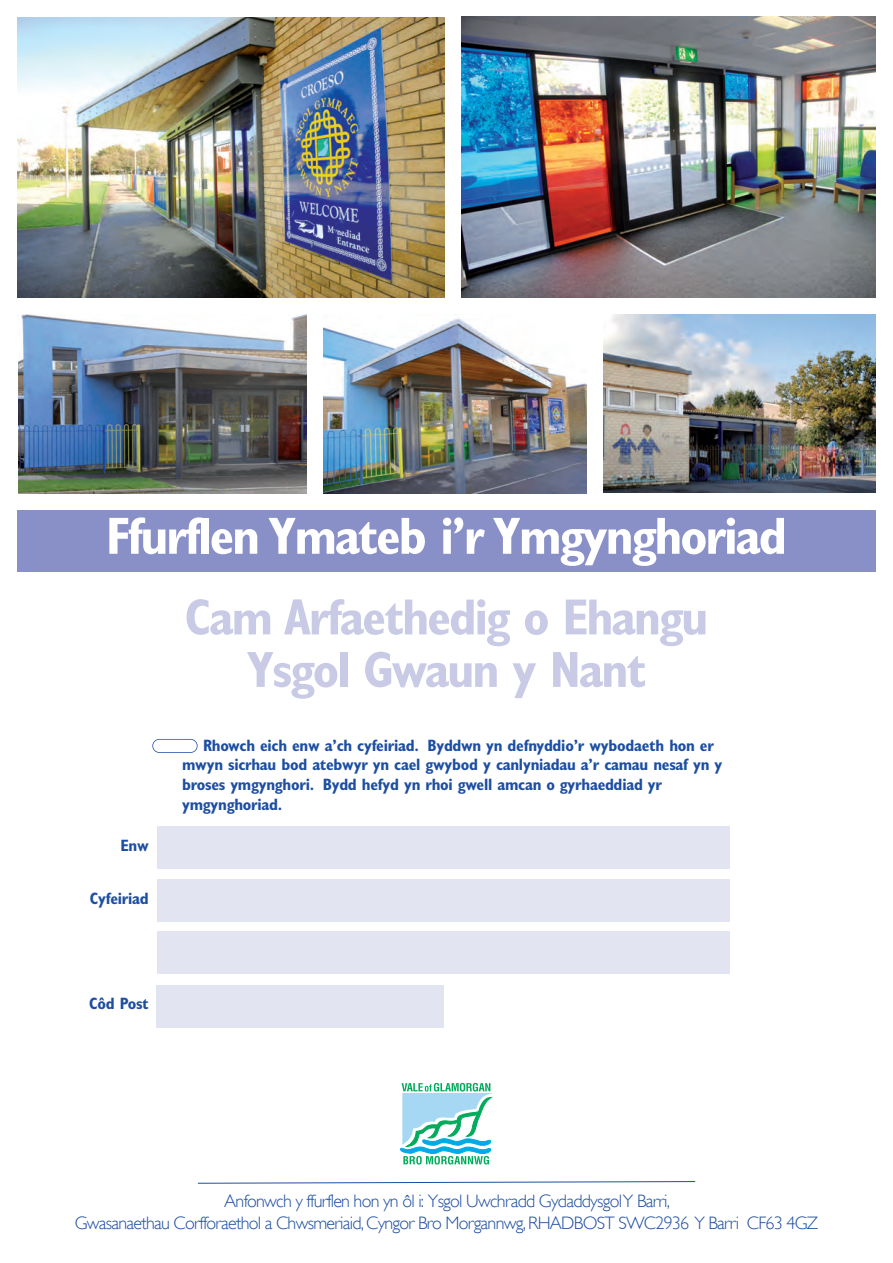
<style>
.page{position:relative;width:893px;height:1263px;background:#fff}
.page>*{position:absolute;margin:0;border:0;box-sizing:border-box;transform-origin:0 0}
.t1{font:700 condensed 52.5px "Gill Sans";letter-spacing:-.04em;color:#fff}
.t2{font:700 condensed 51px/52.5px "Gill Sans";letter-spacing:-.04em;color:#c9cbe6;text-align:center}
.t3{font:300 18px/21.6px "Gill Sans";letter-spacing:-.04em;color:#1d4ea1;text-align:center}
.t4{font:700 condensed 16.5px/19.8px "Gill Sans";letter-spacing:-.015em;color:#1d4ea1}
</style>
<div class="page">
<img style="left:461px;top:16px;width:415px;height:282px">
<svg style="left:400px;top:1083px;width:93px;height:81px"></svg>
<svg style="left:197px;top:1181px;width:499px;height:3px"></svg>
<img style="left:17px;top:17px;width:427px;height:281px">
<div style="left:17px;top:510px;width:859px;height:62px;background:#8990c7"></div>
<img style="left:18px;top:315px;width:288px;height:178px">
<img style="left:323px;top:318px;width:264px;height:175px">
<img style="left:604px;top:315px;width:272px;height:178px">
<div style="left:157px;top:826px;width:572px;height:43px;background:#e2e4f2"></div>
<div style="left:157px;top:879px;width:572px;height:43px;background:#e2e4f2"></div>
<div style="left:157px;top:931px;width:572px;height:43px;background:#e2e4f2"></div>
<div style="left:157px;top:985px;width:287px;height:43px;background:#e2e4f2"></div>
<div style="left:152px;top:739px;width:46px;height:14px;border:2px solid #1d4ea1;border-radius:7px"></div>
<h1 class="t1" style="left:106px;top:516px;width:683px">Ffurflen Ymateb i’r Ymgynghoriad</h1>
<h2 class="t2" style="left:185px;top:595px;width:525px">Cam Arfaethedig o Ehangu<br>Ysgol Gwaun y Nant</h2>
<p class="t4" style="left:120px;top:837px;width:30px">Enw</p>
<p class="t4" style="left:90px;top:889px;width:60px">Cyfeiriad</p>
<p class="t4" style="left:182px;top:737px;width:542px;text-indent:21px">Rhowch eich enw a’ch cyfeiriad. Byddwn yn defnyddio’r wybodaeth hon er mwyn sicrhau bod atebwyr yn cael gwybod y canlyniadau a’r camau nesaf yn y broses ymgynghori. Bydd hefyd yn rhoi gwell amcan o gyrhaeddiad yr ymgynghoriad.</p>
<p class="t4" style="left:89px;top:995px;width:61px">Côd Post</p>
<p class="t3" style="left:75px;top:1190px;width:745px">Anfonwch y ffurflen hon yn ôl i: Ysgol Uwchradd Gydaddysgol Y Barri,<br>Gwasanaethau Corfforaethol a Chwsmeriaid, Cyngor Bro Morgannwg, RHADBOST SWC2936 Y Barri CF63 4GZ</p>
</div>
